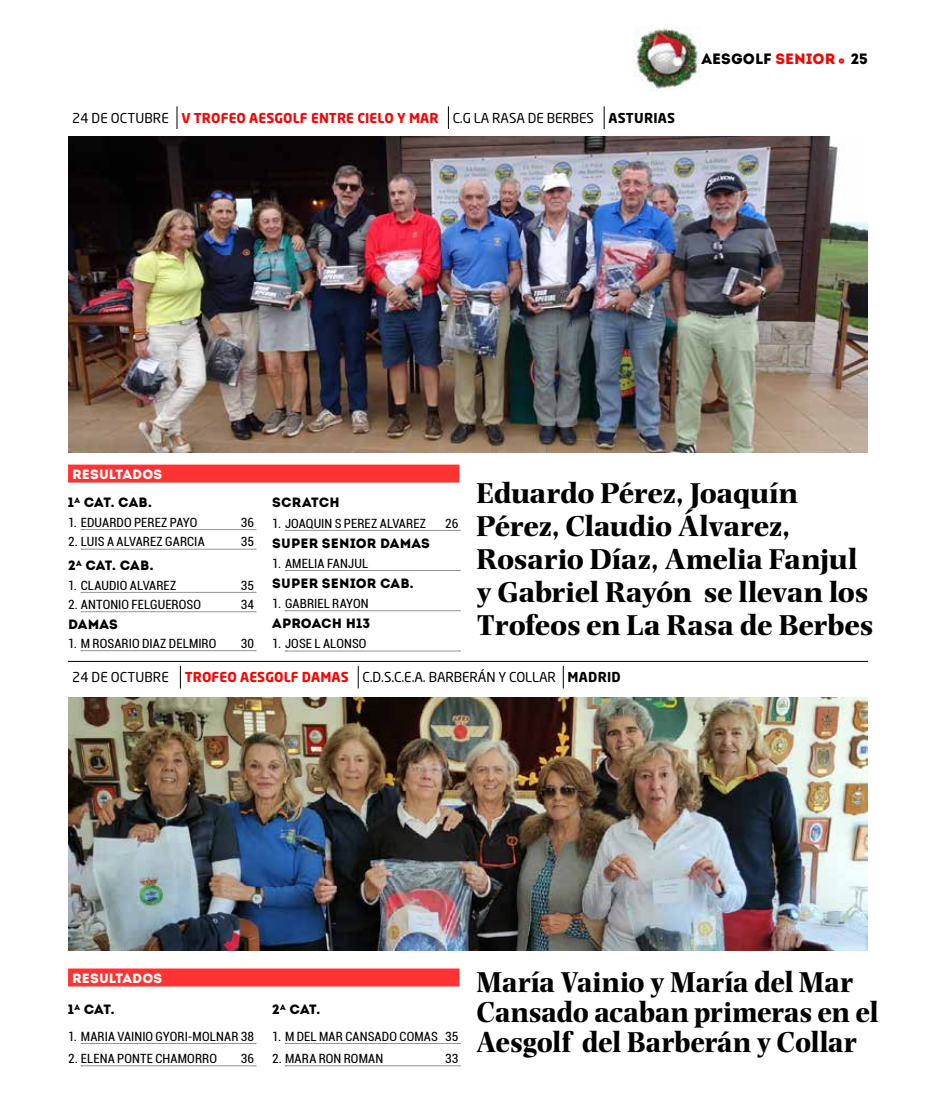
<style>
.page{position:relative;width:936px;height:1106px;background:#fff}
.page>*{position:absolute;margin:0;border:0;box-sizing:border-box;transform-origin:0 0}
.t1{font:700 30px/33px "Photina MT Std";letter-spacing:-.01em;color:#000}
.t2{font:700 30px/30px "Photina MT Std";letter-spacing:-.01em;color:#000;scale:.94 1}
.t3{font:15px "Intro";letter-spacing:.005em;color:#000}
.t4{font:13.5px "Neo Sans";letter-spacing:-.005em;color:#000}
.t5{font:13.5px "Intro";letter-spacing:.01em;color:#000}
.t6{font:13.5px/27.9px "Intro";letter-spacing:.005em;color:#fff}
.t7{font:condensed 12.75px "Roboto";letter-spacing:.01em;color:#000}
.s1{font-weight:700;color:#f00}
.s2{font-weight:700}
.s3{color:#f00}
.s4{font-family:"Intro Cond Light Free";font-size:8.7px;color:#f00}
.s5{color:#000}
</style>
<div class="page">
<img style="left:634px;top:26px;width:66px;height:64px">
<svg style="left:177px;top:106px;width:1px;height:23px"></svg>
<svg style="left:448px;top:106px;width:1px;height:23px"></svg>
<svg style="left:603px;top:106px;width:1px;height:23px"></svg>
<img style="left:68px;top:137px;width:799px;height:315px">
<svg style="left:180px;top:666px;width:1px;height:22px"></svg>
<svg style="left:358px;top:666px;width:1px;height:22px"></svg>
<svg style="left:563px;top:666px;width:1px;height:22px"></svg>
<hr style="left:68px;top:661px;width:799px;height:1px;background:#000">
<img style="left:68px;top:698px;width:799px;height:252px">
<div style="left:68px;top:464px;width:391px;height:18px;background:#f33"></div>
<svg style="left:81px;top:529px;width:175px;height:1px"></svg>
<svg style="left:81px;top:549px;width:175px;height:1px"></svg>
<svg style="left:81px;top:592px;width:175px;height:1px"></svg>
<svg style="left:81px;top:611px;width:175px;height:1px"></svg>
<svg style="left:81px;top:650px;width:175px;height:1px"></svg>
<svg style="left:285px;top:530px;width:175px;height:1px"></svg>
<svg style="left:285px;top:570px;width:175px;height:1px"></svg>
<svg style="left:285px;top:610px;width:175px;height:1px"></svg>
<svg style="left:285px;top:650px;width:175px;height:1px"></svg>
<div style="left:68px;top:968px;width:391px;height:18px;background:#f33"></div>
<svg style="left:81px;top:1043px;width:175px;height:1px"></svg>
<svg style="left:81px;top:1065px;width:175px;height:1px"></svg>
<svg style="left:285px;top:1043px;width:175px;height:1px"></svg>
<svg style="left:285px;top:1065px;width:175px;height:1px"></svg>
<p class="t4" style="left:72px;top:110px;width:604px">24 DE OCTUBRE <span class="s1">V TROFEO AESGOLF ENTRE CIELO Y MAR</span> C.G LA RASA DE BERBES <span class="s2">ASTURIAS</span></p>
<p class="t3" style="left:701px;top:50px;width:168px">AESGOLF <span class="s3">SENIOR</span> <span class="s4">-</span> 25</p>
<p class="t6" style="left:68px;top:461px;width:96px;text-indent:4px">RESULTADOS<br><span class="s5">1</span><sup>A</sup> <span class="s5">CAT. CAB.</span></p>
<p class="t7" style="left:68px;top:513px;width:131px">1. EDUARDO PEREZ PAYO</p>
<p class="t7" style="left:241px;top:513px;width:15px">36</p>
<p class="t7" style="left:68px;top:533px;width:138px">2. LUIS A ALVAREZ GARCIA</p>
<p class="t7" style="left:241px;top:533px;width:15px">35</p>
<p class="t5" style="left:68px;top:557px;width:87px">2<sup>A</sup> CAT. CAB.</p>
<p class="t7" style="left:68px;top:576px;width:110px">1. CLAUDIO ALVAREZ</p>
<p class="t7" style="left:241px;top:576px;width:15px">35</p>
<p class="t7" style="left:68px;top:595px;width:134px">2. ANTONIO FELGUEROSO</p>
<p class="t7" style="left:241px;top:595px;width:15px">34</p>
<p class="t5" style="left:68px;top:615px;width:51px">DAMAS</p>
<p class="t7" style="left:68px;top:634px;width:150px">1. M ROSARIO DIAZ DELMIRO</p>
<p class="t7" style="left:241px;top:634px;width:15px">30</p>
<p class="t5" style="left:272px;top:494px;width:69px">SCRATCH</p>
<p class="t7" style="left:272px;top:514px;width:155px">1. JOAQUIN S PEREZ ALVAREZ</p>
<p class="t7" style="left:445px;top:514px;width:15px">26</p>
<p class="t5" style="left:272px;top:535px;width:159px">SUPER SENIOR DAMAS</p>
<p class="t7" style="left:272px;top:554px;width:97px">1. AMELIA FANJUL</p>
<p class="t5" style="left:272px;top:575px;width:143px">SUPER SENIOR CAB.</p>
<p class="t7" style="left:272px;top:594px;width:98px">1. GABRIEL RAYON</p>
<p class="t5" style="left:272px;top:615px;width:99px">APROACH H13</p>
<p class="t7" style="left:272px;top:635px;width:96px">1. JOSE L ALONSO</p>
<h1 class="t1" style="left:476px;top:477px;width:398px">Eduardo Pérez, Joaquín<br>Pérez, Claudio Álvarez,<br>Rosario Díaz, Amelia Fanjul y Gabriel Rayón se llevan los<br>Trofeos en La Rasa de Berbes</h1>
<p class="t4" style="left:72px;top:669px;width:550px">24 DE OCTUBRE <span class="s1">TROFEO AESGOLF DAMAS</span> C.D.S.C.E.A. BARBERÁN Y COLLAR <span class="s2">MADRID</span></p>
<p class="t6" style="left:72px;top:964px;width:91px">RESULTADOS</p>
<p class="t5" style="left:68px;top:1001px;width:48px">1<sup>A</sup> CAT.</p>
<p class="t7" style="left:68px;top:1027px;width:188px">1. MARIA VAINIO GYORI-MOLNAR 38</p>
<p class="t7" style="left:68px;top:1049px;width:150px">2. ELENA PONTE CHAMORRO</p>
<p class="t7" style="left:241px;top:1049px;width:15px">36</p>
<p class="t5" style="left:272px;top:1001px;width:50px">2<sup>A</sup> CAT.</p>
<p class="t7" style="left:272px;top:1027px;width:188px">1. M DEL MAR CANSADO COMAS 35</p>
<p class="t7" style="left:272px;top:1049px;width:112px">2. MARA RON ROMAN</p>
<p class="t7" style="left:445px;top:1049px;width:15px">33</p>
<h1 class="t2" style="left:476px;top:967px;width:429px">María Vainio y María del Mar<br>Cansado acaban primeras en el<br>Aesgolf del Barberán y Collar</h1>
</div>
